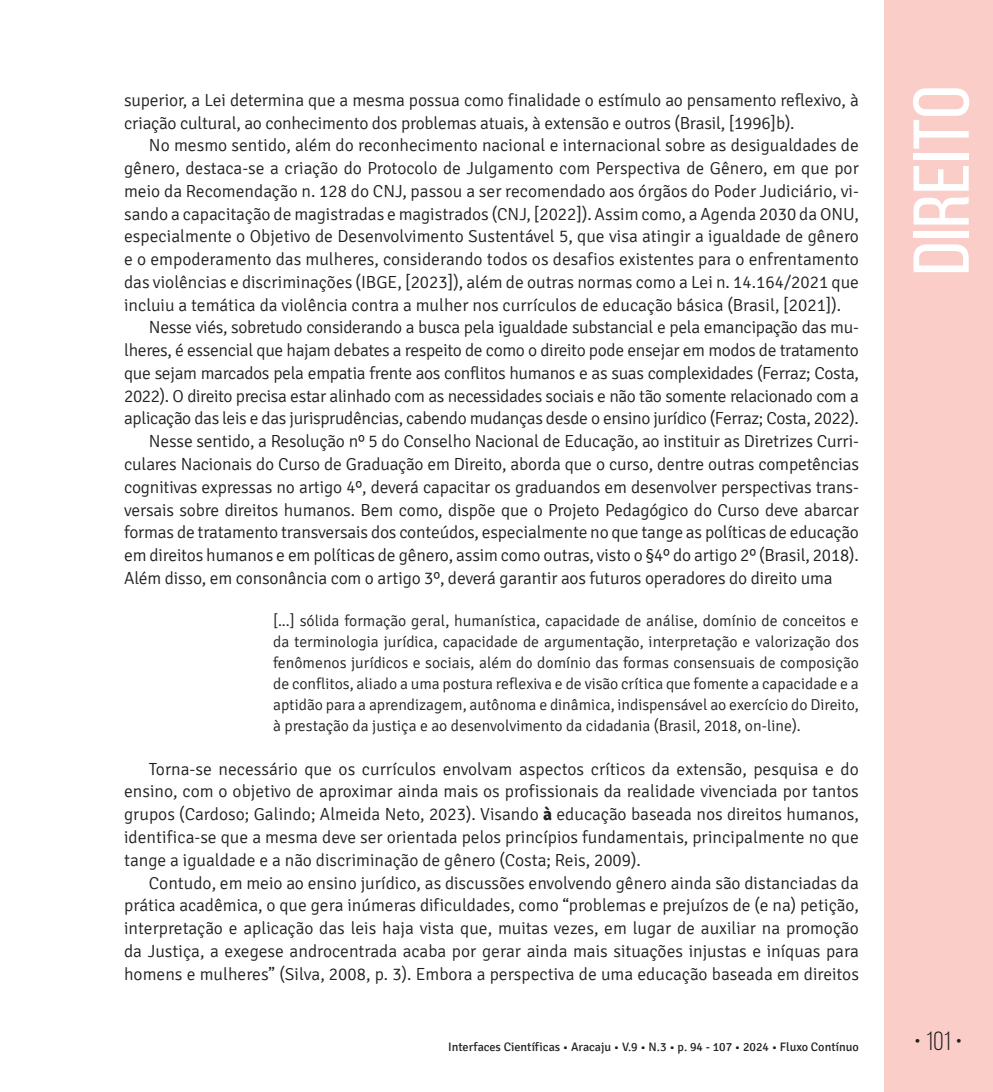
<style>
.page{position:relative;width:993px;height:1092px;background:#fff}
.page>*{position:absolute;margin:0;border:0;box-sizing:border-box;transform-origin:0 0}
.t1{font:78.75px "Bebas Neue";color:#fff;scale:1.09 1}
.t2{font:26.25px "Bebas Neue";color:#231f20}
.TEXTO{font:300 17.5px/22.8px "Signika";letter-spacing:-.01em;color:#231f20;text-align:justify}
.CITAÇÃO{font:300 15.75px/21px "Signika";color:#231f20;text-align:justify}
.t3{font:12.25px "Signika";color:#231f20}
.s1{font-weight:700}
</style>
<div class="page">
<div style="left:883px;top:0;width:109px;height:1091px;background:#fbcdc8"></div>
<p class="TEXTO" style="left:124px;top:89px;width:736px">superior, a Lei determina que a mesma possua como finalidade o estímulo ao pensamento reflexivo, à criação cultural, ao conhecimento dos problemas atuais, à extensão e outros (Brasil, [1996]b).</p>
<p class="TEXTO" style="left:124px;top:134px;width:736px;text-indent:25px">No mesmo sentido, além do reconhecimento nacional e internacional sobre as desigualdades de gênero, destaca-se a criação do Protocolo de Julgamento com Perspectiva de Gênero, em que por meio da Recomendação n. 128 do CNJ, passou a ser recomendado aos órgãos do Poder Judiciário, vi&shy;sando a capacitação de magistradas e magistrados (CNJ, [2022]). Assim como, a Agenda 2030 da ONU, especialmente o Objetivo de Desenvolvimento Sustentável 5, que visa atingir a igualdade de gênero e o empoderamento das mulheres, considerando todos os desafios existentes para o enfrentamento das violências e discriminações (IBGE, [2023]), além de outras normas como a Lei n. 14.164/2021 que incluiu a temática da violência contra a mulher nos currículos de educação básica (Brasil, [2021]).</p>
<p class="TEXTO" style="left:124px;top:316px;width:736px;text-indent:25px">Nesse viés, sobretudo considerando a busca pela igualdade substancial e pela emancipação das mu&shy;lheres, é essencial que hajam debates a respeito de como o direito pode ensejar em modos de tratamento que sejam marcados pela empatia frente aos conflitos humanos e as suas complexidades (Ferraz; Costa, 2022). O direito precisa estar alinhado com as necessidades sociais e não tão somente relacionado com a aplicação das leis e das jurisprudências, cabendo mudanças desde o ensino jurídico (Ferraz; Costa, 2022).</p>
<p class="TEXTO" style="left:124px;top:430px;width:736px;text-indent:25px">Nesse sentido, a Resolução nº 5 do Conselho Nacional de Educação, ao instituir as Diretrizes Curri&shy;culares Nacionais do Curso de Graduação em Direito, aborda que o curso, dentre outras competências cognitivas expressas no artigo 4º, deverá capacitar os graduandos em desenvolver perspectivas trans&shy;versais sobre direitos humanos. Bem como, dispõe que o Projeto Pedagógico do Curso deve abarcar formas de tratamento transversais dos conteúdos, especialmente no que tange as políticas de educação em direitos humanos e em políticas de gênero, assim como outras, visto o §4º do artigo 2º (Brasil, 2018).<br>Além disso, em consonância com o artigo 3º, deverá garantir aos futuros operadores do direito uma</p>
<p class="CITAÇÃO" style="left:273px;top:610px;width:587px">[...] sólida formação geral, humanística, capacidade de análise, domínio de conceitos e da terminologia jurídica, capacidade de argumentação, interpretação e valorização dos fenômenos jurídicos e sociais, além do domínio das formas consensuais de composição de conflitos, aliado a uma postura reflexiva e de visão crítica que fomente a capacidade e a aptidão para a aprendizagem, autônoma e dinâmica, indispensável ao exercício do Direito, à prestação da justiça e ao desenvolvimento da cidadania (Brasil, 2018, on-line).</p>
<p class="TEXTO" style="left:124px;top:757px;width:736px;text-indent:25px">Torna-se necessário que os currículos envolvam aspectos críticos da extensão, pesquisa e do ensino, com o objetivo de aproximar ainda mais os profissionais da realidade vivenciada por tantos grupos (Cardoso; Galindo; Almeida Neto, 2023). Visando <span class="s1">à</span> educação baseada nos direitos humanos, identifica-se que a mesma deve ser orientada pelos princípios fundamentais, principalmente no que tange a igualdade e a não discriminação de gênero (Costa; Reis, 2009).</p>
<p class="TEXTO" style="left:124px;top:871px;width:736px;text-indent:25px">Contudo, em meio ao ensino jurídico, as discussões envolvendo gênero ainda são distanciadas da prática acadêmica, o que gera inúmeras dificuldades, como “problemas e prejuízos de (e na) petição, interpretação e aplicação das leis haja vista que, muitas vezes, em lugar de auxiliar na promoção da Justiça, a exegese androcentrada acaba por gerar ainda mais situações injustas e iníquas para homens e mulheres” (Silva, 2008, p. 3). Embora a perspectiva de uma educação baseada em direitos</p>
<h1 class="t1" style="left:898px;top:275px;width:176px;rotate:-90deg">Direito</h1>
<p class="t3" style="left:448px;top:1040px;width:412px">Interfaces Científicas • Aracaju • V.9 • N.3 • p. 94 - 107 • 2024 • Fluxo Contínuo</p>
<h2 class="t2" style="left:913px;top:1026px;width:50px">• 101 •</h2>
</div>
